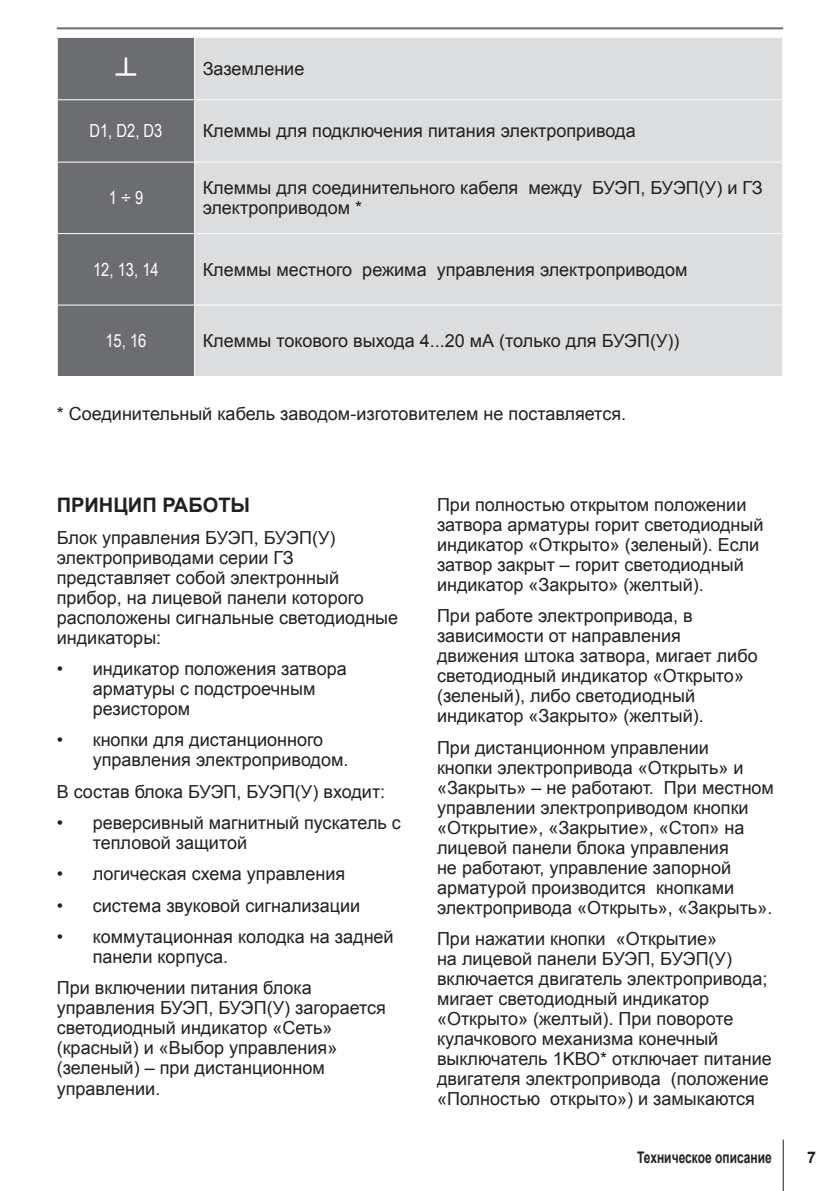
<style>
.page{position:relative;width:840px;height:1191px;background:#fff}
.page>*{position:absolute;margin:0;border:0;box-sizing:border-box;transform-origin:0 0}
.table2{font:28px "Arial Narrow";color:#fff}
.Paragraph_Style_2{font:700 20px "Arial";color:#231f20}
.Paragraph_Style_4{font:18px/20px "Arial";color:#231f20}
.table2-2{font:18px "Arial Narrow";color:#fff}
.t1{font:700 16px "Arial";color:#231f20;scale:.75 1}
.t2{font:700 16px "Arial";color:#231f20}
</style>
<div class="page">
<hr style="left:782px;top:1139px;width:1px;height:52px;background:#231f20">
<hr style="left:57px;top:27px;width:725px;height:2px;background:#6c6d70">
<div style="left:58px;top:38px;width:136px;height:338px;background:#6c6d70"></div>
<div style="left:195px;top:38px;width:586px;height:338px;background:#dcdddf"></div>
<hr style="left:57px;top:99px;width:137px;height:1px;background:#fff">
<hr style="left:194px;top:99px;width:588px;height:1px;background:#fff">
<hr style="left:57px;top:162px;width:137px;height:1px;background:#fff">
<hr style="left:194px;top:162px;width:588px;height:1px;background:#fff">
<hr style="left:57px;top:233px;width:137px;height:1px;background:#fff">
<hr style="left:194px;top:233px;width:588px;height:1px;background:#fff">
<hr style="left:57px;top:304px;width:137px;height:1px;background:#fff">
<hr style="left:194px;top:304px;width:588px;height:1px;background:#fff">
<p class="table2" style="left:116px;top:52px;width:21px">┴</p>
<p class="Paragraph_Style_4" style="left:202px;top:59px;width:103px">Заземление</p>
<p class="table2-2" style="left:89px;top:118px;width:75px">D1, D2, D3</p>
<p class="Paragraph_Style_4" style="left:202px;top:121px;width:434px">Клеммы для подключения питания электропривода</p>
<p class="table2-2" style="left:109px;top:185px;width:36px">1 ÷ 9</p>
<p class="Paragraph_Style_4" style="left:202px;top:178px;width:561px">Клеммы для соединительного кабеля между БУЭП, БУЭП(У) и ГЗ электроприводом *</p>
<p class="table2-2" style="left:93px;top:256px;width:67px">12, 13, 14</p>
<p class="Paragraph_Style_4" style="left:202px;top:260px;width:486px">Клеммы местного режима управления электроприводом</p>
<p class="table2-2" style="left:105px;top:328px;width:43px">15, 16</p>
<p class="Paragraph_Style_4" style="left:202px;top:331px;width:478px">Клеммы токового выхода 4...20 мА (только для БУЭП(У))</p>
<p class="Paragraph_Style_4" style="left:57px;top:404px;width:570px">* Соединительный кабель заводом-изготовителем не поставляется.</p>
<p class="Paragraph_Style_2" style="left:57px;top:492px;width:195px">ПРИНЦИП РАБОТЫ</p>
<p class="Paragraph_Style_4" style="left:57px;top:527px;width:343px">Блок управления БУЭП, БУЭП(У) электроприводами серии ГЗ представляет собой электронный прибор, на лицевой панели которого расположены сигнальные светодиодные индикаторы:</p>
<p class="Paragraph_Style_4" style="left:93px;top:659px;width:255px;text-indent:-36px">• индикатор положения затвора арматуры с подстроечным резистором</p>
<p class="Paragraph_Style_4" style="left:93px;top:730px;width:257px;text-indent:-36px">• кнопки для дистанционного управления электроприводом.</p>
<p class="Paragraph_Style_4" style="left:57px;top:781px;width:330px">В состав блока БУЭП, БУЭП(У) входит:</p>
<p class="Paragraph_Style_4" style="left:93px;top:813px;width:309px;text-indent:-36px">• реверсивный магнитный пускатель с тепловой защитой</p>
<p class="Paragraph_Style_4" style="left:57px;top:864px;width:290px">• логическая схема управления</p>
<p class="Paragraph_Style_4" style="left:57px;top:895px;width:305px">• система звуковой сигнализации</p>
<p class="Paragraph_Style_4" style="left:93px;top:927px;width:302px;text-indent:-36px">• коммутационная колодка на задней панели корпуса.</p>
<p class="Paragraph_Style_4" style="left:57px;top:978px;width:330px">При включении питания блока управления БУЭП, БУЭП(У) загорается светодиодный индикатор «Сеть» (красный) и «Выбор управления» (зеленый) – при дистанционном управлении.</p>
<p class="Paragraph_Style_4" style="left:437px;top:494px;width:328px">При полностью открытом положении затвора арматуры горит светодиодный индикатор «Открыто» (зеленый). Если затвор закрыт – горит светодиодный индикатор «Закрыто» (желтый).</p>
<p class="Paragraph_Style_4" style="left:437px;top:606px;width:322px">При работе электропривода, в зависимости от направления движения штока затвора, мигает либо светодиодный индикатор «Открыто» (зеленый), либо светодиодный индикатор «Закрыто» (желтый).</p>
<p class="Paragraph_Style_4" style="left:437px;top:737px;width:338px">При дистанционном управлении<br>кнопки электропривода «Открыть» и «Закрыть» – не работают. При местном управлении электроприводом кнопки «Открытие», «Закрытие», «Стоп» на лицевой панели блока управления<br>не работают, управление запорной арматурой производится кнопками электропривода «Открыть», «Закрыть».</p>
<p class="Paragraph_Style_4" style="left:437px;top:928px;width:336px">При нажатии кнопки «Открытие»<br>на лицевой панели БУЭП, БУЭП(У) включается двигатель электропривода; мигает светодиодный индикатор «Открыто» (желтый). При повороте кулачкового механизма конечный выключатель 1KВО* отключает питание двигателя электропривода (положение «Полностью открыто») и замыкаются</p>
<p class="t1" style="left:636px;top:1146px;width:181px">Техническое описание</p>
<p class="t2" style="left:806px;top:1146px;width:10px">7</p>
</div>
